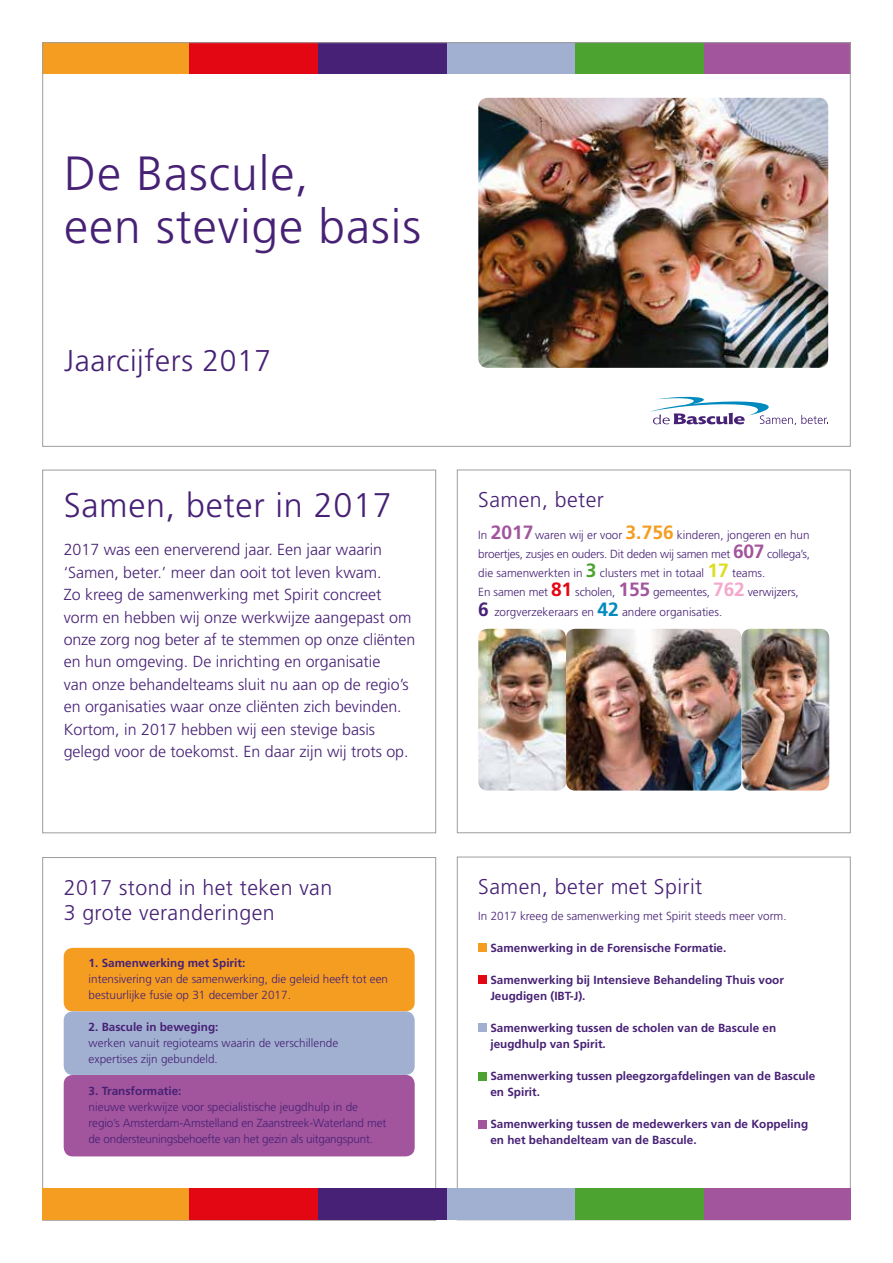
<style>
.page{position:relative;width:893px;height:1263px;background:#fff}
.page>*{position:absolute;margin:0;border:0;box-sizing:border-box;transform-origin:0 0}
.t1{font:300 48px/52.3px "Frutiger LT Std";letter-spacing:.02em;color:#472175}
.t2{font:300 34.2px "Frutiger LT Std";letter-spacing:.02em;color:#472175}
.t3{font:300 30px "Frutiger LT Std";letter-spacing:.02em;color:#472175}
.t4{font:300 21.3px/25.7px "Frutiger LT Std";letter-spacing:.02em;color:#472175}
.t5{font:300 16.05px/22.4px "Frutiger LT Std";color:#472175}
.t6{font:300 11.7px/19.2px "Frutiger LT Std";color:#472175}
.t7{font:700 11.7px/16px "Frutiger LT Std";color:#472175}
.s1{font-weight:700;font-size:19.2px;color:#a2559d}
.s2{font-weight:700;font-size:19.2px;color:#f59d21}
.s3{font-weight:700;font-size:19.2px;color:#4da32f}
.s4{font-weight:700;font-size:19.2px;color:#dedd21}
.s5{font-weight:700;font-size:19.2px;color:#e30613}
.s6{font-weight:700;font-size:19.2px;color:#f4a8ca}
.s7{font-weight:700;font-size:19.2px}
.s8{font-weight:700;font-size:19.2px;color:#008abd}
.s9{color:#4da32f}
.s10{color:#e30613}
.s11{color:#a2559d}
.s12{color:#dedd21}
.s13{color:#3abad9}
</style>
<div class="page">
<svg style="left:650px;top:396px;width:178px;height:29px"></svg>
<img style="left:478px;top:98px;width:350px;height:270px">
<div style="left:575px;top:43px;width:129px;height:31px;background:#4da32f"></div>
<div style="left:704px;top:43px;width:146px;height:31px;background:#a2559d"></div>
<div style="left:446px;top:43px;width:129px;height:31px;background:#a1b0d1"></div>
<div style="left:318px;top:43px;width:128px;height:31px;background:#472175"></div>
<div style="left:189px;top:43px;width:129px;height:31px;background:#e30613"></div>
<div style="left:43px;top:43px;width:146px;height:31px;background:#f59d21"></div>
<div style="left:42px;top:470px;width:394px;height:363px;border:1px solid #9d9d9c"></div>
<img style="left:478px;top:629px;width:351px;height:161px">
<div style="left:457px;top:470px;width:393px;height:363px;border:1px solid #9d9d9c"></div>
<div style="left:64px;top:948px;width:351px;height:63px;background:#f59d21;border-radius:9px"></div>
<div style="left:64px;top:1075px;width:351px;height:81px;background:#a2559d;border-radius:9px"></div>
<div style="left:64px;top:1011px;width:351px;height:64px;background:#a1b0d1;border-radius:9px"></div>
<div style="left:478px;top:944px;width:8px;height:8px;background:#f59d21"></div>
<div style="left:478px;top:976px;width:8px;height:8px;background:#e30613"></div>
<div style="left:478px;top:1024px;width:8px;height:8px;background:#a1b0d1"></div>
<div style="left:478px;top:1072px;width:8px;height:8px;background:#4da32f"></div>
<div style="left:478px;top:1120px;width:8px;height:8px;background:#a2559d"></div>
<div style="left:575px;top:1189px;width:129px;height:31px;background:#4da32f"></div>
<div style="left:704px;top:1189px;width:146px;height:31px;background:#a2559d"></div>
<div style="left:446px;top:1189px;width:129px;height:31px;background:#a1b0d1"></div>
<div style="left:318px;top:1189px;width:128px;height:31px;background:#472175"></div>
<div style="left:189px;top:1189px;width:129px;height:31px;background:#e30613"></div>
<div style="left:43px;top:1189px;width:146px;height:31px;background:#f59d21"></div>
<h1 class="t1" style="left:64px;top:148px;width:358px">De Bascule,<br>een stevige basis</h1>
<h3 class="t3" style="left:64px;top:344px;width:208px">Jaarcijfers 2017</h3>
<h2 class="t2" style="left:64px;top:485px;width:330px">Samen, beter in 2017</h2>
<p class="t5" style="left:64px;top:539px;width:353px">2017 was een enerverend jaar. Een jaar waarin ‘Samen, beter.’ meer dan ooit tot leven kwam.<br>Zo kreeg de samenwerking met Spirit concreet vorm en hebben wij onze werkwijze aangepast om onze zorg nog beter af te stemmen op onze cliënten en hun omgeving. De inrichting en organisatie<br>van onze behandelteams sluit nu aan op de regio’s en organisaties waar onze cliënten zich bevinden.<br>Kortom, in 2017 hebben wij een stevige basis gelegd voor de toekomst. En daar zijn wij trots op.</p>
<h3 class="t4" style="left:64px;top:875px;width:270px">2017 stond in het teken van<br>3 grote veranderingen</h3>
<p class="t7" style="left:89px;top:955px;width:158px">1. Samenwerking met Spirit:</p>
<p class="t6" style="left:89px;top:971px;width:301px;line-height:16px">intensivering van de samenwerking, die geleid heeft tot een bestuurlijke fusie op 31 december 2017.</p>
<p class="t7" style="left:89px;top:1019px;width:131px">2. Bascule in beweging:</p>
<p class="t6" style="left:89px;top:1035px;width:251px;line-height:16px">werken vanuit regioteams waarin de verschillende expertises zijn gebundeld.</p>
<p class="t7" style="left:89px;top:1083px;width:94px">3. Transformatie:</p>
<p class="t6" style="left:89px;top:1099px;width:299px;line-height:16px">nieuwe werkwijze voor specialistische jeugdhulp in de regio’s Amsterdam-Amstelland en Zaanstreek-Waterland met de ondersteuningsbehoefte van het gezin als uitgangspunt.</p>
<h3 class="t4" style="left:478px;top:487px;width:127px">Samen, beter</h3>
<p class="t6" style="left:478px;top:525px;width:333px">In <span class="s1">2017</span> waren wij er voor <span class="s2">3.756</span> kinderen, jongeren en hun broertjes, zusjes en ouders. Dit deden wij samen met <span class="s1">607</span> collega’s, die samenwerkten in <span class="s3">3</span> clusters met in totaal <span class="s4">17</span> teams.<br>En samen met <span class="s5">81</span> scholen, <span class="s1">155</span> gemeentes, <span class="s6">762</span> verwijzers, <span class="s7">6</span> zorgverzekeraars en <span class="s8">42</span> andere organisaties.</p>
<h3 class="t4" style="left:478px;top:874px;width:226px">Samen, beter met Spirit</h3>
<p class="t6" style="left:478px;top:907px;width:310px">In 2017 kreeg de samenwerking met Spirit steeds meer vorm.</p>
<p class="t7" style="left:478px;top:940px;width:250px"><span class="s9">•</span> Samenwerking in de Forensische Formatie.</p>
<p class="t7" style="left:490px;top:972px;width:295px;text-indent:-12px"><span class="s10">•</span> Samenwerking bij Intensieve Behandeling Thuis voor<br>Jeugdigen (IBT-J).</p>
<p class="t7" style="left:490px;top:1020px;width:287px;text-indent:-12px"><span class="s11">•</span> Samenwerking tussen de scholen van de Bascule en jeugdhulp van Spirit.</p>
<p class="t7" style="left:490px;top:1068px;width:326px;text-indent:-12px"><span class="s12">•</span> Samenwerking tussen pleegzorgafdelingen van de Bascule en Spirit.</p>
<p class="t7" style="left:490px;top:1116px;width:319px;text-indent:-12px"><span class="s13">•</span> Samenwerking tussen de medewerkers van de Koppeling en het behandelteam van de Bascule.</p>
</div>
